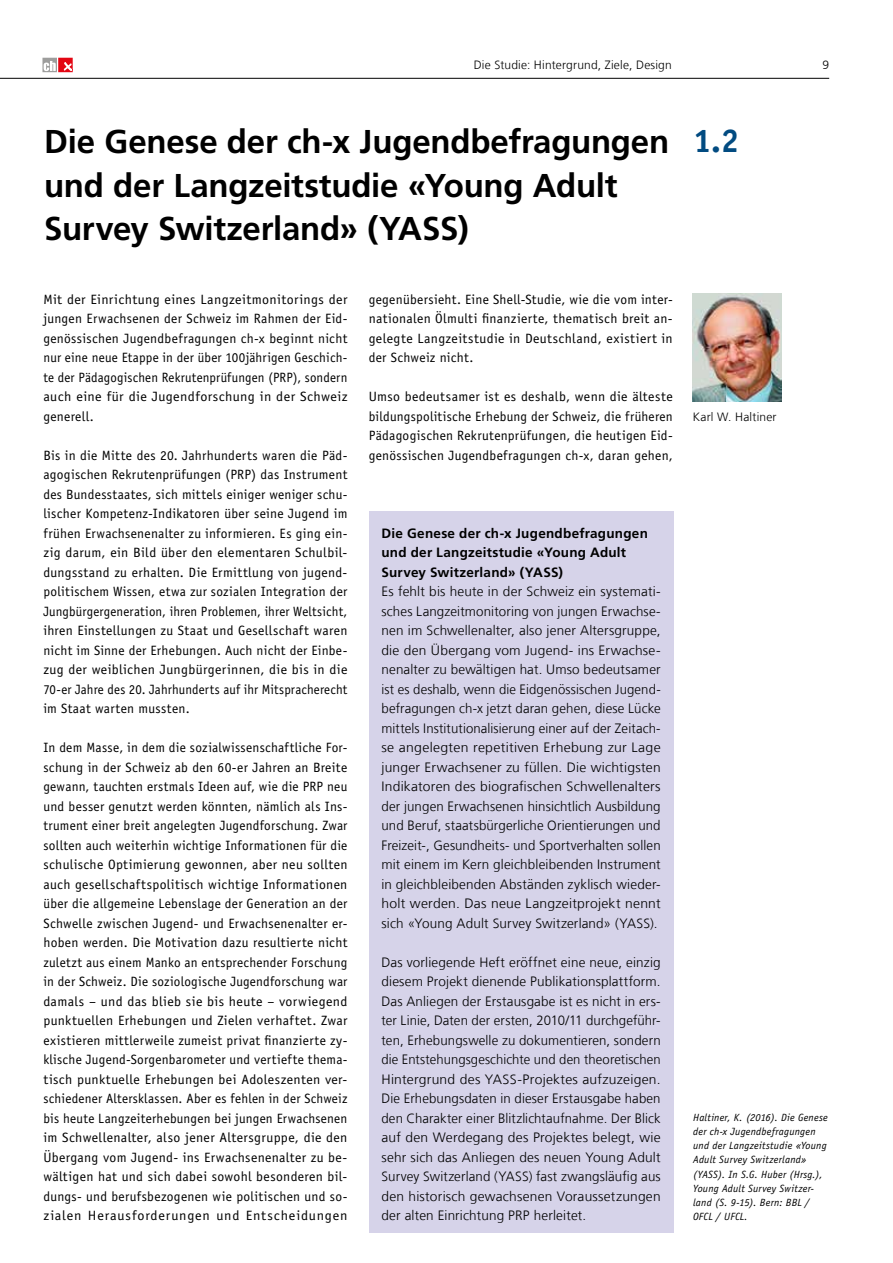
<style>
.page{position:relative;width:893px;height:1263px;background:#fff}
.page>*{position:absolute;margin:0;border:0;box-sizing:border-box;transform-origin:0 0}
.t1{font:700 33px/43.5px "Frutiger LT Com";letter-spacing:-.005em;color:#000}
.t2{font:700 33px "Officina Sans Std";color:#024b81}
.t3{font:13.5px/19.5px "Officina Sans Std";letter-spacing:.025em;color:#000;text-align:justify}
.t4{font:300 13.5px/19.5px "Frutiger LT Com";letter-spacing:.01em;color:#000;text-align:justify}
.t5{font:13.5px/19.5px "Officina Sans Std";letter-spacing:.025em;color:#000;text-align:justify;scale:1.04 1}
.t6{font:700 13.5px/19.5px "Frutiger LT Com";letter-spacing:.02em;color:#000}
.t7{font:300 12px "Frutiger LT Com";letter-spacing:.02em;color:#000}
.t8{font:italic 10.5px/14.2px "Officina Sans Std";letter-spacing:.02em;color:#000}
</style>
<div class="page">
<hr style="left:0;top:78px;width:829px;height:1px;background:#000">
<svg style="left:43px;top:58px;width:30px;height:14px"></svg>
<img style="left:693px;top:294px;width:88px;height:107px">
<div style="left:369px;top:511px;width:304px;height:722px;background:#d6d3e9"></div>
<p class="t7" style="left:474px;top:58px;width:200px">Die Studie: Hintergrund, Ziele, Design</p>
<p class="t7" style="left:822px;top:58px;width:8px">9</p>
<h1 class="t1" style="left:44px;top:120px;width:627px">Die Genese der ch-x Jugendbefragungen und der Langzeitstudie «Young Adult<br>Survey Switzerland» (YASS)</h1>
<p class="t5" style="left:43px;top:289px;width:294px">Mit der Einrichtung eines Langzeitmonitorings der jungen Erwachsenen der Schweiz im Rahmen der Eid&shy;genössischen Jugendbefragungen ch-x beginnt nicht nur eine neue Etappe in der über 100jährigen Geschich&shy;te der Pädagogischen Rekrutenprüfungen (PRP), sondern auch eine für die Jugendforschung in der Schweiz generell.</p>
<p class="t3" style="left:43px;top:445px;width:306px">Bis in die Mitte des 20. Jahrhunderts waren die Päd&shy;agogischen Rekrutenprüfungen (PRP) das Instrument des Bundesstaates, sich mittels einiger weniger schu&shy;lischer Kompetenz-Indikatoren über seine Jugend im frühen Erwachsenenalter zu informieren. Es ging ein&shy;zig darum, ein Bild über den elementaren Schulbil&shy;dungsstand zu erhalten. Die Ermittlung von jugend&shy;politischem Wissen, etwa zur sozialen Integration der Jungbürgergeneration, ihren Problemen, ihrer Weltsicht, ihren Einstellungen zu Staat und Gesellschaft waren nicht im Sinne der Erhebungen. Auch nicht der Einbe&shy;zug der weiblichen Jungbürgerinnen, die bis in die 70-er Jahre des 20. Jahrhunderts auf ihr Mitspracherecht im Staat warten mussten.</p>
<p class="t3" style="left:43px;top:738px;width:306px">In dem Masse, in dem die sozialwissenschaftliche For&shy;schung in der Schweiz ab den 60-er Jahren an Breite gewann, tauchten erstmals Ideen auf, wie die PRP neu und besser genutzt werden könnten, nämlich als Ins&shy;trument einer breit angelegten Jugendforschung. Zwar sollten auch weiterhin wichtige Informationen für die schulische Optimierung gewonnen, aber neu sollten auch gesellschaftspolitisch wichtige Informationen über die allgemeine Lebenslage der Generation an der Schwelle zwischen Jugend- und Erwachsenenalter er&shy;hoben werden. Die Motivation dazu resultierte nicht zuletzt aus einem Manko an entsprechender Forschung in der Schweiz. Die soziologische Jugendforschung war damals – und das blieb sie bis heute – vorwiegend punktuellen Erhebungen und Zielen verhaftet. Zwar existieren mittlerweile zumeist privat finanzierte zy&shy;klische Jugend-Sorgenbarometer und vertiefte thema&shy;tisch punktuelle Erhebungen bei Adoleszenten ver&shy;schiedener Altersklassen. Aber es fehlen in der Schweiz bis heute Langzeiterhebungen bei jungen Erwachsenen im Schwellenalter, also jener Altersgruppe, die den Übergang vom Jugend- ins Erwachsenenalter zu be&shy;wältigen hat und sich dabei sowohl besonderen bil&shy;dungs- und berufsbezogenen wie politischen und so&shy;zialen Herausforderungen und Entscheidungen</p>
<p class="t3" style="left:369px;top:289px;width:306px">gegenübersieht. Eine Shell-Studie, wie die vom inter&shy;nationalen Ölmulti finanzierte, thematisch breit an&shy;gelegte Langzeitstudie in Deutschland, existiert in der Schweiz nicht.</p>
<p class="t3" style="left:369px;top:387px;width:306px">Umso bedeutsamer ist es deshalb, wenn die älteste bildungspolitische Erhebung der Schweiz, die früheren Pädagogischen Rekrutenprüfungen, die heutigen Eid&shy;genössischen Jugendbefragungen ch-x, daran gehen,</p>
<p class="t6" style="left:381px;top:523px;width:268px">Die Genese der ch-x Jugendbefragungen und der Langzeitstudie «Young Adult<br>Survey Switzerland» (YASS)</p>
<p class="t4" style="left:381px;top:582px;width:281px">Es fehlt bis heute in der Schweiz ein systemati&shy;sches Langzeitmonitoring von jungen Erwachse&shy;nen im Schwellenalter, also jener Altersgruppe, die den Übergang vom Jugend- ins Erwachse&shy;nenalter zu bewältigen hat. Umso bedeutsamer ist es deshalb, wenn die Eidgenössischen Jugend&shy;befragungen ch-x jetzt daran gehen, diese Lücke mittels Institutionalisierung einer auf der Zeitach&shy;se angelegten repetitiven Erhebung zur Lage junger Erwachsener zu füllen. Die wichtigsten Indikatoren des biografischen Schwellenalters der jungen Erwachsenen hinsichtlich Ausbildung und Beruf, staatsbürgerliche Orientierungen und Freizeit-, Gesundheits- und Sportverhalten sollen mit einem im Kern gleichbleibenden Instrument in gleichbleibenden Abständen zyklisch wieder&shy;holt werden. Das neue Langzeitprojekt nennt sich «Young Adult Survey Switzerland» (YASS).</p>
<p class="t4" style="left:381px;top:952px;width:281px">Das vorliegende Heft eröffnet eine neue, einzig diesem Projekt dienende Publikationsplattform.<br>Das Anliegen der Erstausgabe ist es nicht in ers&shy;ter Linie, Daten der ersten, 2010/11 durchgeführ&shy;ten, Erhebungswelle zu dokumentieren, sondern die Entstehungsgeschichte und den theoretischen Hintergrund des YASS-Projektes aufzuzeigen.<br>Die Erhebungsdaten in dieser Erstausgabe haben den Charakter einer Blitzlichtaufnahme. Der Blick auf den Werdegang des Projektes belegt, wie sehr sich das Anliegen des neuen Young Adult Survey Switzerland (YASS) fast zwangsläufig aus den historisch gewachsenen Voraussetzungen der alten Einrichtung PRP herleitet.</p>
<h1 class="t2" style="left:693px;top:120px;width:48px">1.2</h1>
<p class="t7" style="left:693px;top:410px;width:85px">Karl W. Haltiner</p>
<p class="t8" style="left:693px;top:1110px;width:136px">Haltiner, K. (2016). Die Genese der ch-x Jugendbefragungen und der Langzeitstudie «Young<br>Adult Survey Switzerland» (YASS). In S.G. Huber (Hrsg.),<br>Young Adult Survey Switzer&shy;land (S. 9-15). Bern: BBL /<br>OFCL / UFCL.</p>
</div>
